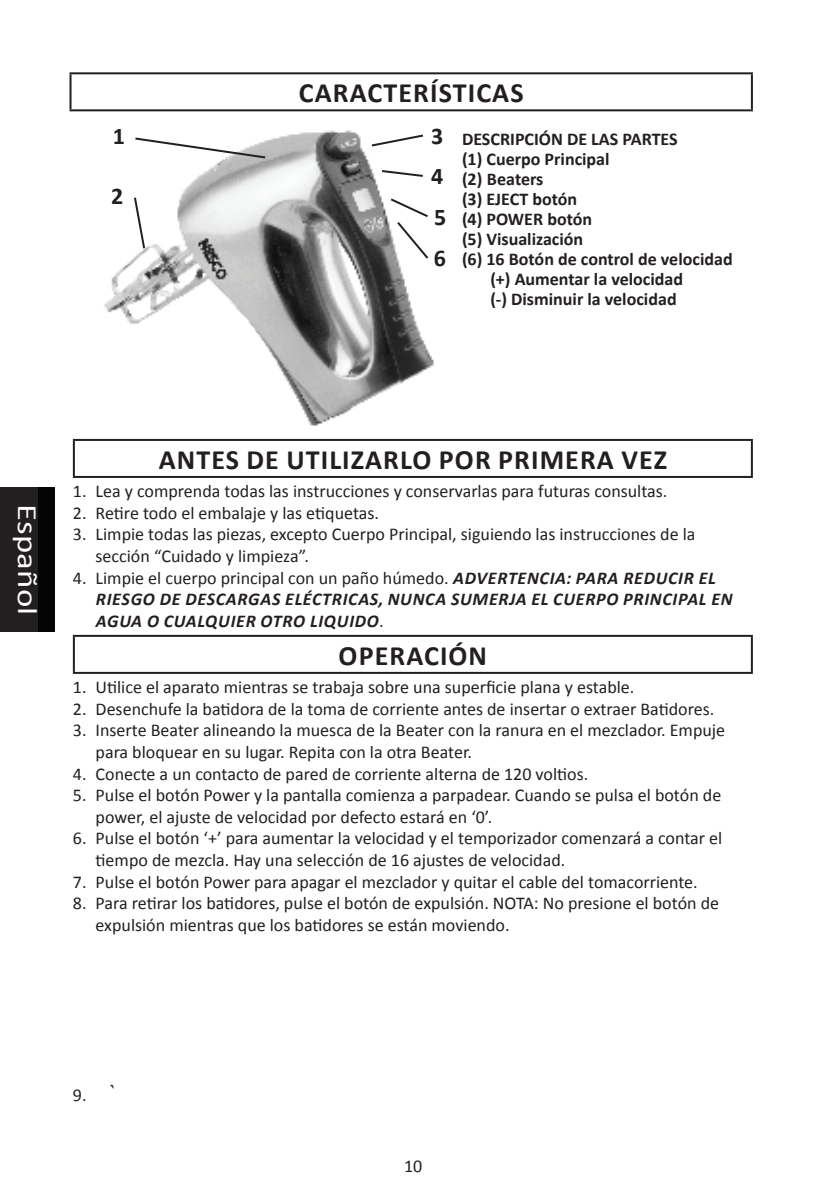
<style>
.page{position:relative;width:823px;height:1191px;background:#fff}
.page>*{position:absolute;margin:0;border:0;box-sizing:border-box;transform-origin:0 0}
.t1{font:700 28px "Calibri";letter-spacing:.04em;color:#231f20}
.t2{font:28px "Calibri";letter-spacing:.005em;color:#fff;scale:1.25 1}
.t3{font:700 24px/40.8px "Calibri";color:#231f20}
.t4{font:18px/21.6px "Calibri";color:#231f20}
.t5{font:700 18px "Calibri";color:#231f20}
.t6{font:italic 700 18px/21.6px "Calibri";letter-spacing:.04em;color:#231f20}
.s1{font-weight:400;font-style:normal}
.s2{font-family:"Times New Roman";font-size:24px}
</style>
<div class="page">
<div style="left:0;top:487px;width:54px;height:144px;background:#040503"></div>
<div style="left:0;top:487px;width:37px;height:144px;background:#231f20"></div>
<img style="left:104px;top:130px;width:330px;height:296px">
<svg style="left:369px;top:133px;width:56px;height:15px"></svg>
<svg style="left:379px;top:169px;width:45px;height:9px"></svg>
<svg style="left:133px;top:136px;width:134px;height:24px"></svg>
<svg style="left:132px;top:195px;width:14px;height:56px"></svg>
<svg style="left:388px;top:197px;width:42px;height:64px"></svg>
<hr style="left:73px;top:439px;width:679px;height:2px;background:#231f20">
<hr style="left:73px;top:441px;width:2px;height:35px;background:#231f20">
<hr style="left:750px;top:441px;width:2px;height:35px;background:#231f20">
<hr style="left:73px;top:476px;width:679px;height:2px;background:#231f20">
<hr style="left:73px;top:635px;width:679px;height:2px;background:#231f20">
<hr style="left:73px;top:637px;width:2px;height:35px;background:#231f20">
<hr style="left:750px;top:637px;width:2px;height:35px;background:#231f20">
<hr style="left:73px;top:672px;width:679px;height:2px;background:#231f20">
<hr style="left:69px;top:72px;width:683px;height:2px;background:#231f20">
<hr style="left:69px;top:74px;width:2px;height:35px;background:#231f20">
<hr style="left:750px;top:74px;width:2px;height:35px;background:#231f20">
<hr style="left:69px;top:109px;width:683px;height:2px;background:#231f20">
<h2 class="t3" style="left:113px;top:116px;width:14px">1</h2>
<h2 class="t3" style="left:111px;top:176px;width:14px">2</h2>
<h1 class="t1" style="left:298px;top:79px;width:226px">CARACTERÍSTICAS</h1>
<h2 class="t3" style="left:431px;top:116px;width:17px">3<br>4<br>5<br>6</h2>
<p class="t5" style="left:461px;top:130px;width:217px">DESCRIPCIÓN DE LAS PARTES</p>
<p class="t5" style="left:461px;top:150px;width:149px">(1) Cuerpo Principal</p>
<p class="t5" style="left:461px;top:170px;width:83px">(2) Beaters</p>
<p class="t5" style="left:461px;top:190px;width:117px">(3) EJECT botón</p>
<p class="t5" style="left:461px;top:210px;width:131px">(4) POWER botón</p>
<p class="t5" style="left:461px;top:230px;width:123px">(5) Visualización</p>
<p class="t5" style="left:461px;top:247px;width:272px">(6) 16 Botón de control de velocidad</p>
<p class="t5" style="left:490px;top:267px;width:194px">(+) Aumentar la velocidad</p>
<p class="t5" style="left:490px;top:287px;width:188px">(-) Disminuir la velocidad</p>
<h1 class="t2" style="left:37px;top:503px;width:91px;rotate:90deg">Español</h1>
<h1 class="t1" style="left:159px;top:446px;width:509px">ANTES DE UTILIZARLO POR PRIMERA VEZ</h1>
<p class="t4" style="left:73px;top:480px;width:595px">1. Lea y comprenda todas las instrucciones y conservarlas para futuras consultas.</p>
<p class="t4" style="left:73px;top:502px;width:307px">2. Retire todo el embalaje y las etiquetas.</p>
<p class="t4" style="left:95px;top:524px;width:601px;text-indent:-23px">3. Limpie todas las piezas, excepto Cuerpo Principal, siguiendo las instrucciones de la sección “Cuidado y limpieza”.</p>
<p class="t6" style="left:96px;top:566px;width:638px;text-indent:-23px"><span class="s1">4. Limpie el cuerpo principal con un paño húmedo.</span> ADVERTENCIA: PARA REDUCIR EL<br>RIESGO DE DESCARGAS ELÉCTRICAS, NUNCA SUMERJA EL CUERPO PRINCIPAL EN<br>AGUA O CUALQUIER OTRO LIQUIDO<span class="s1">.</span></p>
<h1 class="t1" style="left:338px;top:642px;width:150px">OPERACIÓN</h1>
<p class="t4" style="left:73px;top:676px;width:562px">1. Utilice el aparato mientras se trabaja sobre una superficie plana y estable.</p>
<p class="t4" style="left:73px;top:698px;width:642px">2. Desenchufe la batidora de la toma de corriente antes de insertar o extraer Batidores.</p>
<p class="t4" style="left:95px;top:719px;width:630px;text-indent:-23px">3. Inserte Beater alineando la muesca de la Beater con la ranura en el mezclador. Empuje para bloquear en su lugar. Repita con la otra Beater.</p>
<p class="t4" style="left:73px;top:763px;width:516px">4. Conecte a un contacto de pared de corriente alterna de 120 voltios.</p>
<p class="t4" style="left:95px;top:784px;width:627px;text-indent:-23px">5. Pulse el botón Power y la pantalla comienza a parpadear. Cuando se pulsa el botón de power, el ajuste de velocidad por defecto estará en ‘0’.</p>
<p class="t4" style="left:95px;top:827px;width:628px;text-indent:-23px">6. Pulse el botón ‘+’ para aumentar la velocidad y el temporizador comenzará a contar el tiempo de mezcla. Hay una selección de 16 ajustes de velocidad.</p>
<p class="t4" style="left:73px;top:871px;width:626px">7. Pulse el botón Power para apagar el mezclador y quitar el cable del tomacorriente.</p>
<p class="t4" style="left:95px;top:892px;width:624px;text-indent:-23px">8. Para retirar los batidores, pulse el botón de expulsión. NOTA: No presione el botón de expulsión mientras que los batidores se están moviendo.</p>
<p class="t4" style="left:73px;top:1084px;width:45px">9. <span class="s2">`</span></p>
<p class="t4" style="left:404px;top:1156px;width:20px">10</p>
</div>
